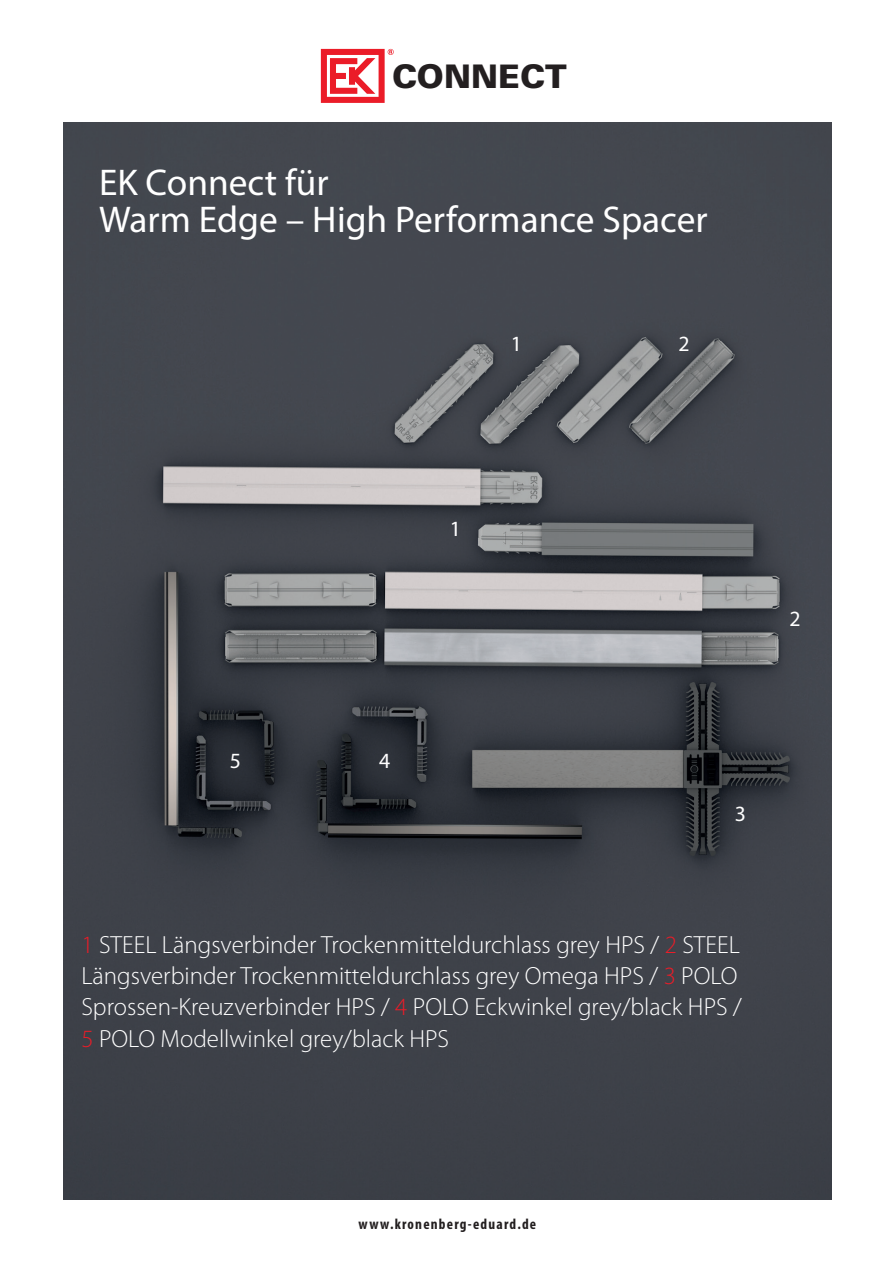
<style>
.page{position:relative;width:893px;height:1263px;background:#fff}
.page>*{position:absolute;margin:0;border:0;box-sizing:border-box;transform-origin:0 0}
.t1{font:37.35px/37.3px "Myriad Pro";color:#fff}
.t2{font:900 32.55px "Univers LT Std";color:#231f20}
.t3{font:300 24.9px/31.2px "Myriad Pro";color:#fff}
.t4{font:21.75px "Myriad Pro";color:#fff}
.t5{font:700 condensed 15px "Myriad Pro";letter-spacing:.08em;color:#231f20}
.s1{color:#eb1c28}
</style>
<div class="page">
<svg style="left:321px;top:49px;width:73px;height:54px"></svg>
<img style="left:64px;top:123px;width:767px;height:1076px">
<h2 class="t2" style="left:392px;top:56px;width:176px">CONNECT</h2>
<h1 class="t1" style="left:99px;top:163px;width:610px">EK Connect für<br>Warm Edge – High Performance Spacer</h1>
<p class="t4" style="left:511px;top:330px;width:13px">1</p>
<p class="t4" style="left:678px;top:330px;width:13px">2</p>
<p class="t4" style="left:450px;top:515px;width:13px">1</p>
<p class="t4" style="left:790px;top:605px;width:13px">2</p>
<p class="t4" style="left:230px;top:747px;width:13px">5</p>
<p class="t4" style="left:379px;top:747px;width:13px">4</p>
<p class="t4" style="left:735px;top:800px;width:13px">3</p>
<p class="t3" style="left:81px;top:930px;width:662px"><span class="s1">1</span> STEEL Längsverbinder Trockenmitteldurchlass grey HPS / <span class="s1">2</span> STEEL Längsverbinder Trockenmitteldurchlass grey Omega HPS / <span class="s1">3</span> POLO Sprossen-Kreuzverbinder HPS / <span class="s1">4</span> POLO Eckwinkel grey/black HPS / <span class="s1">5</span> POLO Modellwinkel grey/black HPS</p>
<p class="t5" style="left:359px;top:1215px;width:179px">www.kronenberg-eduard.de</p>
</div>
